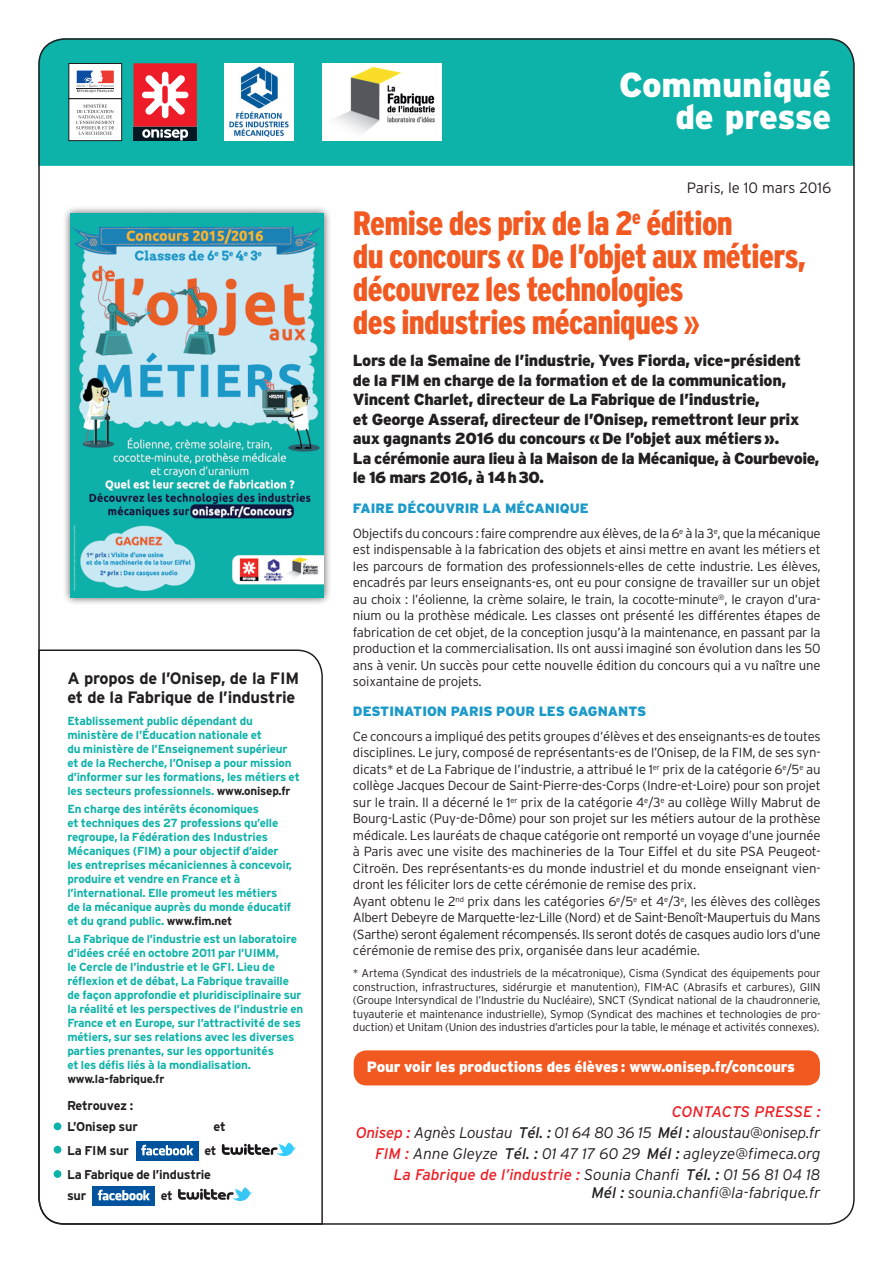
<style>
.page{position:relative;width:893px;height:1263px;background:#fff}
.page>*{position:absolute;margin:0;border:0;box-sizing:border-box;transform-origin:0 0}
.t1{font:900 34.5px "Interstate";letter-spacing:-.005em;color:#fff}
.t2{font:900 condensed 33.75px/33px "Interstate";letter-spacing:-.02em;color:#f15921}
.t3{font:700 16.5px/18.8px "Interstate";letter-spacing:-.015em;color:#231f20}
.t4{font:900 16.05px/19.5px "Interstate";letter-spacing:-.02em;color:#231f20}
.t5{font:italic 300 15.45px "Interstate";letter-spacing:-.015em;color:#231f20}
.t6{font:italic 15.45px "Interstate";color:#ee1d23}
.t7{font:900 15px "Interstate";letter-spacing:-.01em;color:#fff}
.t8{font:300 15px "Interstate";color:#231f20}
.t9{font:900 13.5px "Interstate";color:#1b99c8}
.t10{font:300 13.2px/16.5px "Interstate";letter-spacing:-.01em;color:#231f20;text-align:justify}
.t11{font:700 12.75px "Interstate";letter-spacing:-.02em;color:#231f20}
.t12{font:700 11.7px/14px "Interstate";letter-spacing:-.015em;color:#0db2a9}
.t13{font:300 11.25px/13.5px "Interstate";letter-spacing:-.015em;color:#231f20;text-align:justify}
.s1{color:#231f20}
.s2{font-weight:700;font-size:33px}
.s3{font-weight:400;color:#ee1d23}
.s4{font-weight:400}
.s5{font-weight:300;color:#231f20}
</style>
<div class="page">
<div style="left:39px;top:38px;width:813px;height:128px;background:#0db2a9"></div>
<svg style="left:38px;top:649px;width:286px;height:576px"></svg>
<div style="left:134px;top:127px;width:63px;height:13px;background:#071822"></div>
<div style="left:134px;top:63px;width:63px;height:64px;background:#ee1c28"></div>
<svg style="left:142px;top:72px;width:46px;height:46px"></svg>
<svg style="left:142px;top:129px;width:46px;height:11px"></svg>
<div style="left:69px;top:64px;width:53px;height:35px;background:#fff"></div>
<div style="left:69px;top:63px;width:53px;height:36px;border:1px solid #231f20"></div>
<svg style="left:76px;top:71px;width:38px;height:21px"></svg>
<hr style="left:77px;top:88px;width:37px;height:1px;background:#231f20">
<div style="left:69px;top:99px;width:53px;height:42px;background:#fff"></div>
<div style="left:69px;top:98px;width:53px;height:43px;border:1px solid #231f20"></div>
<svg style="left:76px;top:104px;width:39px;height:31px"></svg>
<div style="left:62px;top:205px;width:270px;height:401px;background:#231f20;opacity:.75"></div>
<img style="left:71px;top:214px;width:253px;height:384px">
<img style="left:224px;top:63px;width:70px;height:77px">
<img style="left:322px;top:63px;width:119px;height:77px">
<svg style="left:222px;top:1142px;width:74px;height:17px"></svg>
<div style="left:136px;top:1141px;width:63px;height:20px;background:#01539e"></div>
<svg style="left:141px;top:1145px;width:52px;height:10px"></svg>
<svg style="left:178px;top:1187px;width:74px;height:17px"></svg>
<div style="left:93px;top:1186px;width:62px;height:19px;background:#01539e"></div>
<svg style="left:98px;top:1190px;width:52px;height:10px"></svg>
<div style="left:54px;top:1122px;width:7px;height:8px;background:#0db2a9;border-radius:50%"></div>
<div style="left:54px;top:1146px;width:7px;height:7px;background:#0db2a9;border-radius:50%"></div>
<div style="left:54px;top:1170px;width:7px;height:8px;background:#0db2a9;border-radius:50%"></div>
<div style="left:354px;top:1050px;width:466px;height:35px;background:#f15921;border-radius:13px"></div>
<p class="t3" style="left:67px;top:669px;width:233px">A propos de l’Onisep, de la FIM et de la Fabrique de l’industrie</p>
<p class="t12" style="left:67px;top:714px;width:234px">Etablissement public dépendant du ministère de l’Éducation nationale et<br>du ministère de l’Enseignement supérieur et de la Recherche, l’Onisep a pour mission d’informer sur les formations, les métiers et les secteurs professionnels. <span class="s1">www.onisep.fr</span></p>
<p class="t12" style="left:67px;top:802px;width:226px">En charge des intérêts économiques<br>et techniques des 27 professions qu’elle regroupe, la Fédération des Industries Mécaniques (FIM) a pour objectif d’aider les entreprises mécaniciennes à concevoir, produire et vendre en France et à l’international. Elle promeut les métiers de la mécanique auprès du monde éducatif et du grand public. <span class="s1">www.fim.net</span></p>
<p class="t12" style="left:67px;top:932px;width:238px">La Fabrique de l’industrie est un laboratoire d’idées créé en octobre 2011 par l’UIMM,<br>le Cercle de l’industrie et le GFI. Lieu de réflexion et de débat, La Fabrique travaille de façon approfondie et pluridisciplinaire sur la réalité et les perspectives de l’industrie en France et en Europe, sur l’attractivité de ses métiers, sur ses relations avec les diverses parties prenantes, sur les opportunités<br>et les défis liés à la mondialisation. <span class="s1">www.la-fabrique.fr</span></p>
<p class="t11" style="left:67px;top:1097px;width:68px">Retrouvez :</p>
<p class="t11" style="left:67px;top:1118px;width:72px">L’Onisep sur</p>
<p class="t11" style="left:213px;top:1118px;width:14px">et</p>
<p class="t11" style="left:67px;top:1142px;width:63px">La FIM sur</p>
<p class="t11" style="left:204px;top:1142px;width:14px">et</p>
<p class="t11" style="left:67px;top:1166px;width:146px">La Fabrique de l’industrie</p>
<p class="t11" style="left:67px;top:1187px;width:21px">sur</p>
<p class="t11" style="left:161px;top:1187px;width:14px">et</p>
<p class="t1" style="left:619px;top:65px;width:214px">Communiqué</p>
<p class="t1" style="left:675px;top:97px;width:157px">de presse</p>
<p class="t8" style="left:687px;top:179px;width:146px">Paris, le 10 mars 2016</p>
<p class="t2" style="left:353px;top:207px;width:455px">Remise des prix de la 2<sup>e</sup> édition<br>du concours « De l’objet aux métiers, découvrez les technologies<br>des industries mécaniques <span class="s2">»</span></p>
<p class="t4" style="left:353px;top:351px;width:468px">Lors de la Semaine de l’industrie, Yves Fiorda, vice-président de la FIM en charge de la formation et de la communication, Vincent Charlet, directeur de La Fabrique de l’industrie,<br>et George Asseraf, directeur de l’Onisep, remettront leur prix aux gagnants 2016 du concours « De l’objet aux métiers ».<br>La cérémonie aura lieu à la Maison de la Mécanique, à Courbevoie, le 16 mars 2016, à 14 h 30.</p>
<p class="t9" style="left:353px;top:500px;width:237px">FAIRE DÉCOUVRIR LA MÉCANIQUE</p>
<p class="t10" style="left:353px;top:525px;width:469px">Objectifs du concours : faire comprendre aux élèves, de la 6<sup>e</sup> à la 3<sup>e</sup>, que la mécanique est indispensable à la fabrication des objets et ainsi mettre en avant les métiers et les parcours de formation des professionnels-elles de cette industrie. Les élèves, encadrés par leurs enseignants-es, ont eu pour consigne de travailler sur un objet au choix : l’éolienne, la crème solaire, le train, la cocotte-minute<sup>®</sup>, le crayon d’ura&shy;nium ou la prothèse médicale. Les classes ont présenté les différentes étapes de fabrication de cet objet, de la conception jusqu’à la maintenance, en passant par la production et la commercialisation. Ils ont aussi imaginé son évolution dans les 50 ans à venir. Un succès pour cette nouvelle édition du concours qui a vu naître une soixantaine de projets.</p>
<p class="t9" style="left:353px;top:703px;width:295px">DESTINATION PARIS POUR LES GAGNANTS</p>
<p class="t10" style="left:353px;top:728px;width:469px">Ce concours a impliqué des petits groupes d’élèves et des enseignants-es de toutes disciplines. Le jury, composé de représentants-es de l’Onisep, de la FIM, de ses syn&shy;dicats* et de La Fabrique de l’industrie, a attribué le 1<sup>er</sup> prix de la catégorie 6<sup>e</sup>/5<sup>e</sup> au collège Jacques Decour de Saint-Pierre-des-Corps (Indre-et-Loire) pour son projet sur le train. Il a décerné le 1<sup>er</sup> prix de la catégorie 4<sup>e</sup>/3<sup>e</sup> au collège Willy Mabrut de Bourg-Lastic (Puy-de-Dôme) pour son projet sur les métiers autour de la prothèse médicale. Les lauréats de chaque catégorie ont remporté un voyage d’une journée à Paris avec une visite des machineries de la Tour Eiffel et du site PSA Peugeot-Citroën. Des représentants-es du monde industriel et du monde enseignant vien&shy;dront les féliciter lors de cette cérémonie de remise des prix.</p>
<p class="t10" style="left:353px;top:893px;width:469px">Ayant obtenu le 2<sup>nd</sup> prix dans les catégories 6<sup>e</sup>/5<sup>e</sup> et 4<sup>e</sup>/3<sup>e</sup>, les élèves des collèges Albert Debeyre de Marquette-lez-Lille (Nord) et de Saint-Benoît-Maupertuis du Mans (Sarthe) seront également récompensés. Ils seront dotés de casques audio lors d’une cérémonie de remise des prix, organisée dans leur académie.</p>
<p class="t13" style="left:353px;top:967px;width:469px">* Artema (Syndicat des industriels de la mécatronique), Cisma (Syndicat des équipements pour construction, infrastructures, sidérurgie et manutention), FIM-AC (Abrasifs et carbures), GIIN (Groupe Intersyndical de l’Industrie du Nucléaire), SNCT (Syndicat national de la chaudronnerie, tuyauterie et maintenance industrielle), Symop (Syndicat des machines et technologies de pro&shy;duction) et Unitam (Union des industries d’articles pour la table, le ménage et activités connexes).</p>
<p class="t7" style="left:367px;top:1058px;width:429px">Pour voir les productions des élèves : www.onisep.fr/concours</p>
<p class="t6" style="left:672px;top:1103px;width:150px">CONTACTS PRESSE :</p>
<p class="t5" style="left:356px;top:1124px;width:466px"><span class="s3">Onisep :</span> Agnès Loustau <span class="s4">Tél. :</span> 01 64 80 36 15 <span class="s4">Mél :</span> aloustau@onisep.fr</p>
<p class="t5" style="left:375px;top:1145px;width:447px"><span class="s3">FIM :</span> Anne Gleyze <span class="s4">Tél. :</span> 01 47 17 60 29 <span class="s4">Mél :</span> agleyze@fimeca.org</p>
<p class="t6" style="left:394px;top:1165px;width:429px">La Fabrique de l’industrie : <span class="s5">Sounia Chanfi</span> <span class="s1">Tél. :</span> <span class="s5">01 56 81 04 18</span></p>
<p class="t5" style="left:591px;top:1184px;width:231px"><span class="s4">Mél :</span> sounia.chanfi@la-fabrique.fr</p>
</div>
